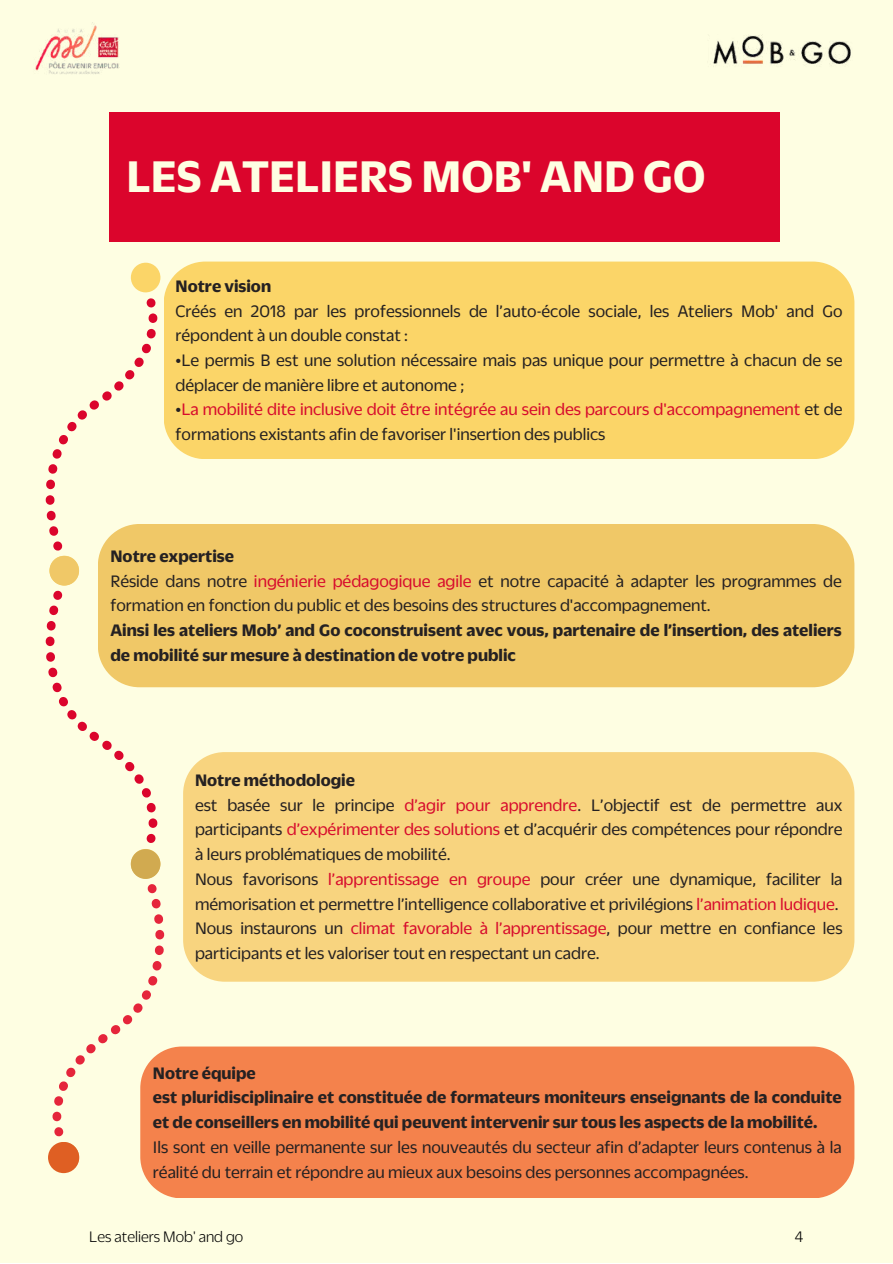
<style>
.page{position:relative;width:893px;height:1264px;background:#fff}
.page>*{position:absolute;margin:0;border:0;box-sizing:border-box;transform-origin:0 0}
.t1{font:700 48px "Duplicate Sans";color:#fefee2}
.t2{font:18px/24.8px "Duplicate Sans";color:#252122}
.t3{font:700 18px/24.8px "Duplicate Sans";color:#252122}
.t4{font:18px/24.8px "Duplicate Sans";color:#d70c2d}
.t5{font:300 16.5px "Duplicate Sans";color:#000}
.s1{color:#252122}
.s2{font-weight:700}
.s3{color:#d70c2d}
</style>
<div class="page">
<div style="left:0;top:0;width:892px;height:1262px;background:#fefee2"></div>
<div style="left:109px;top:112px;width:670px;height:130px;background:#db052c"></div>
<img style="left:35px;top:22px;width:85px;height:52px">
<div style="left:98px;top:524px;width:756px;height:163px;background:#f0c867"></div>
<div style="left:131px;top:262px;width:29px;height:31px;background:#fbd568;border-radius:50%"></div>
<svg style="left:46px;top:298px;width:111px;height:253px"></svg>
<div style="left:49px;top:555px;width:30px;height:31px;background:#f0c867;border-radius:50%"></div>
<svg style="left:147px;top:833px;width:9px;height:10px"></svg>
<svg style="left:46px;top:590px;width:111px;height:237px"></svg>
<div style="left:131px;top:849px;width:30px;height:30px;background:#d1aa50;border-radius:50%"></div>
<svg style="left:53px;top:884px;width:111px;height:252px"></svg>
<div style="left:48px;top:1141px;width:31px;height:32px;background:#df5f23;border-radius:50%"></div>
<div style="left:140px;top:1046px;width:714px;height:152px;background:#f4824c"></div>
<div style="left:164px;top:261px;width:690px;height:198px;background:#fbd568"></div>
<div style="left:183px;top:752px;width:671px;height:229px;background:#f8d47f"></div>
<img style="left:713px;top:35px;width:138px;height:32px">
<h1 class="t1" style="left:126px;top:151px;width:580px">LES ATELIERS MOB' AND GO</h1>
<p class="t3" style="left:175px;top:273px;width:97px">Notre vision</p>
<p class="t2" style="left:175px;top:298px;width:668px">Créés en 2018 par les professionnels de l’auto-école sociale, les Ateliers Mob' and Go répondent à un double constat :</p>
<p class="t2" style="left:175px;top:347px;width:668px">•Le permis B est une solution nécessaire mais pas unique pour permettre à chacun de se déplacer de manière libre et autonome ;</p>
<p class="t4" style="left:175px;top:397px;width:668px"><span class="s1">•</span>La mobilité dite inclusive doit être intégrée au sein des parcours d'accompagnement <span class="s1">et de formations existants afin de favoriser l'insertion des publics</span></p>
<p class="t2" style="left:110px;top:543px;width:732px"><span class="s2">Notre expertise<br></span>Réside dans notre <span class="s3">ingénierie pédagogique agile</span> et notre capacité à adapter les programmes de formation en fonction du public et des besoins des structures d'accompagnement.</p>
<p class="t3" style="left:110px;top:617px;width:732px">Ainsi les ateliers Mob’ and Go coconstruisent avec vous, partenaire de l’insertion, des ateliers de mobilité sur mesure à destination de votre public</p>
<p class="t2" style="left:195px;top:767px;width:649px"><span class="s2">Notre méthodologie<br></span>est basée sur le principe <span class="s3">d’agir pour apprendre</span>. L’objectif est de permettre aux participants <span class="s3">d’expérimenter des solutions</span> et d’acquérir des compétences pour répondre à leurs problématiques de mobilité.<br>Nous favorisons <span class="s3">l’apprentissage en groupe</span> pour créer une dynamique, faciliter la mémorisation et permettre l’intelligence collaborative et privilégions <span class="s3">l’animation ludique</span>.<br>Nous instaurons un <span class="s3">climat favorable à l’apprentissage</span>, pour mettre en confiance les participants et les valoriser tout en respectant un cadre.</p>
<p class="t3" style="left:153px;top:1059px;width:690px">Notre équipe<br>est pluridisciplinaire et constituée de formateurs moniteurs enseignants de la conduite et de conseillers en mobilité qui peuvent intervenir sur tous les aspects de la mobilité.</p>
<p class="t2" style="left:153px;top:1134px;width:690px">Ils sont en veille permanente sur les nouveautés du secteur afin d’adapter leurs contenus à la réalité du terrain et répondre au mieux aux besoins des personnes accompagnées.</p>
<p class="t5" style="left:89px;top:1227px;width:155px">Les ateliers Mob' and go</p>
<p class="t5" style="left:794px;top:1227px;width:10px">4</p>
</div>
